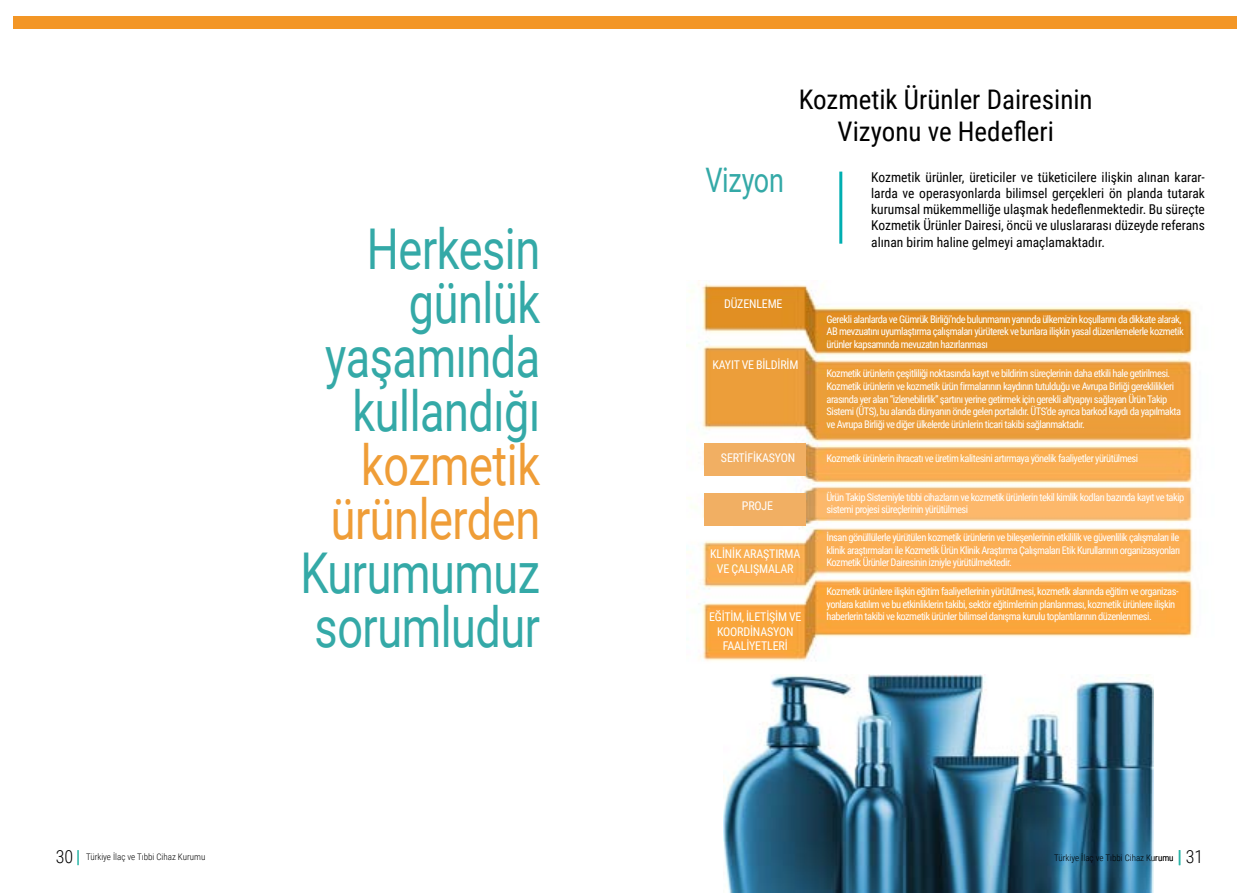
<style>
.page{position:relative;width:1259px;height:893px;background:#fff}
.page>*{position:absolute;margin:0;border:0;box-sizing:border-box;transform-origin:0 0}
.t1{font:56.25px/54px "Roboto";letter-spacing:-.01em;color:#34a9a7;text-align:right;scale:.8 1}
.t2{font:56.25px/54px "Roboto";letter-spacing:-.01em;color:#ef9d37;text-align:center;scale:.8 1}
.t3{font:33.75px "Roboto";letter-spacing:-.01em;color:#34a9a7;scale:.8 1}
.t4{font:27px/32.4px "Roboto Condensed";color:#000;text-align:center}
.t5{font:300 18px "Roboto Condensed";color:#000}
.t6{font:13.5px/16.2px "Roboto Condensed";color:#000;text-align:justify}
.t7{font:12px/14.4px "Roboto Condensed";letter-spacing:-.015em;color:#fff;text-align:center}
.t8{font:10.5px/12.6px "Roboto Condensed";letter-spacing:-.05em;color:#fff}
.t9{font:300 9px "Roboto Condensed";color:#000}
.s1{font-size:18px}
</style>
<div class="page">
<svg style="left:77px;top:850px;width:2px;height:15px"></svg>
<div style="left:14px;top:16px;width:1223px;height:13px;background:#f39626"></div>
<img style="left:723px;top:675px;width:430px;height:218px">
<img style="left:686px;top:283px;width:508px;height:378px">
<div style="left:704px;top:443px;width:102px;height:33px;background:#f1af63"></div>
<div style="left:704px;top:493px;width:102px;height:32px;background:#f1af63"></div>
<hr style="left:839px;top:172px;width:3px;height:72px;background:#00aeb1">
<svg style="left:1178px;top:850px;width:2px;height:15px"></svg>
<h1 class="t1" style="left:325px;top:220px;width:270px">Herkesin günlük yaşamında kullandığı</h1>
<h1 class="t2" style="left:331px;top:436px;width:263px">kozmetik ürünlerden</h1>
<h1 class="t1" style="left:300px;top:544px;width:301px;text-align:left">Kurumumuz sorumludur</h1>
<h3 class="t4" style="left:799px;top:82px;width:295px">Kozmetik Ürünler Dairesinin<br>Vizyonu ve Hedefleri</h3>
<h2 class="t3" style="left:705px;top:156px;width:100px">Vizyon</h2>
<p class="t6" style="left:871px;top:168px;width:335px">Kozmetik ürünler, üreticiler ve tüketicilere ilişkin alınan karar&shy;larda ve operasyonlarda bilimsel gerçekleri ön planda tutarak kurumsal mükemmelliğe ulaşmak hedeflenmektedir. Bu süreçte Kozmetik Ürünler Dairesi, öncü ve uluslararası düzeyde referans alınan birim haline gelmeyi amaçlamaktadır.</p>
<p class="t7" style="left:724px;top:296px;width:60px">DÜZENLEME</p>
<p class="t7" style="left:712px;top:357px;width:88px">KAYIT VE BILDIRIM</p>
<p class="t7" style="left:721px;top:450px;width:76px">SERTIFIKASYON</p>
<p class="t7" style="left:742px;top:498px;width:33px">PROJE</p>
<p class="t7" style="left:710px;top:546px;width:91px">KLINIK ARAŞTIRMA<br>VE ÇALIŞMALAR</p>
<p class="t7" style="left:709px;top:610px;width:94px">EĞITIM, İLETIŞIM VE<br>KOORDINASYON<br>FAALIYETLERI</p>
<p class="t8" style="left:826px;top:312px;width:359px">Gerekli alanlarda ve Gümrük Birliği’nde bulunmanın yanında ülkemizin koşullarını da dikkate alarak,<br>AB mevzuatını uyumlaştırma çalışmaları yürüterek ve bunlara ilişkin yasal düzenlemelerle kozmetik ürünler kapsamında mevuzatın hazırlanması</p>
<p class="t8" style="left:826px;top:367px;width:356px">Kozmetik ürünlerin çeşitliliği noktasında kayıt ve bildirim süreçlerinin daha etkili hale getirilmesi.<br>Kozmetik ürünlerin ve kozmetik ürün firmalarının kaydının tutulduğu ve Avrupa Birliği gereklilikleri arasında yer alan “izlenebilirlik” şartını yerine getirmek için gerekli altyapıyı sağlayan Ürün Takip Sistemi (ÜTS), bu alanda dünyanın önde gelen portalıdır. ÜTS’de ayrıca barkod kaydı da yapılmakta ve Avrupa Birliği ve diğer ülkelerde ürünlerin ticari takibi sağlanmaktadır.</p>
<p class="t8" style="left:826px;top:452px;width:313px">Kozmetik ürünlerin ihracatı ve üretim kalitesini artırmaya yönelik faaliyetler yürütülmesi</p>
<p class="t8" style="left:826px;top:490px;width:359px">Ürün Takip Sistemiyle tıbbi cihazların ve kozmetik ürünlerin tekil kimlik kodları bazında kayıt ve takip sistemi projesi süreçlerinin yürütülmesi</p>
<p class="t8" style="left:826px;top:531px;width:355px;text-align:justify">İnsan gönüllülerle yürütülen kozmetik ürünlerin ve bileşenlerinin etkililik ve güvenlilik çalışmaları ile klinik araştırmaları ile Kozmetik Ürün Klinik Araştırma Çalışmaları Etik Kurullarının organizasyonları Kozmetik Ürünler Dairesinin izniyle yürütülmektedir.</p>
<p class="t8" style="left:826px;top:585px;width:353px">Kozmetik ürünlere ilişkin eğitim faaliyetlerinin yürütülmesi, kozmetik alanında eğitim ve organizas&shy;yonlara katılım ve bu etkinliklerin takibi, sektör eğitimlerinin planlanması, kozmetik ürünlere ilişkin haberlerin takibi ve kozmetik ürünler bilimsel danışma kurulu toplantılarının düzenlenmesi.</p>
<p class="t9" style="left:56px;top:851px;width:151px"><span class="s1">30</span> Türkiye İlaç ve Tıbbi Cihaz Kurumu</p>
<h3 class="t5" style="left:1185px;top:844px;width:19px">31</h3>
<p class="t9" style="left:1054px;top:851px;width:121px">Türkiye İlaç ve Tıbbi Cihaz Kurumu</p>
</div>
